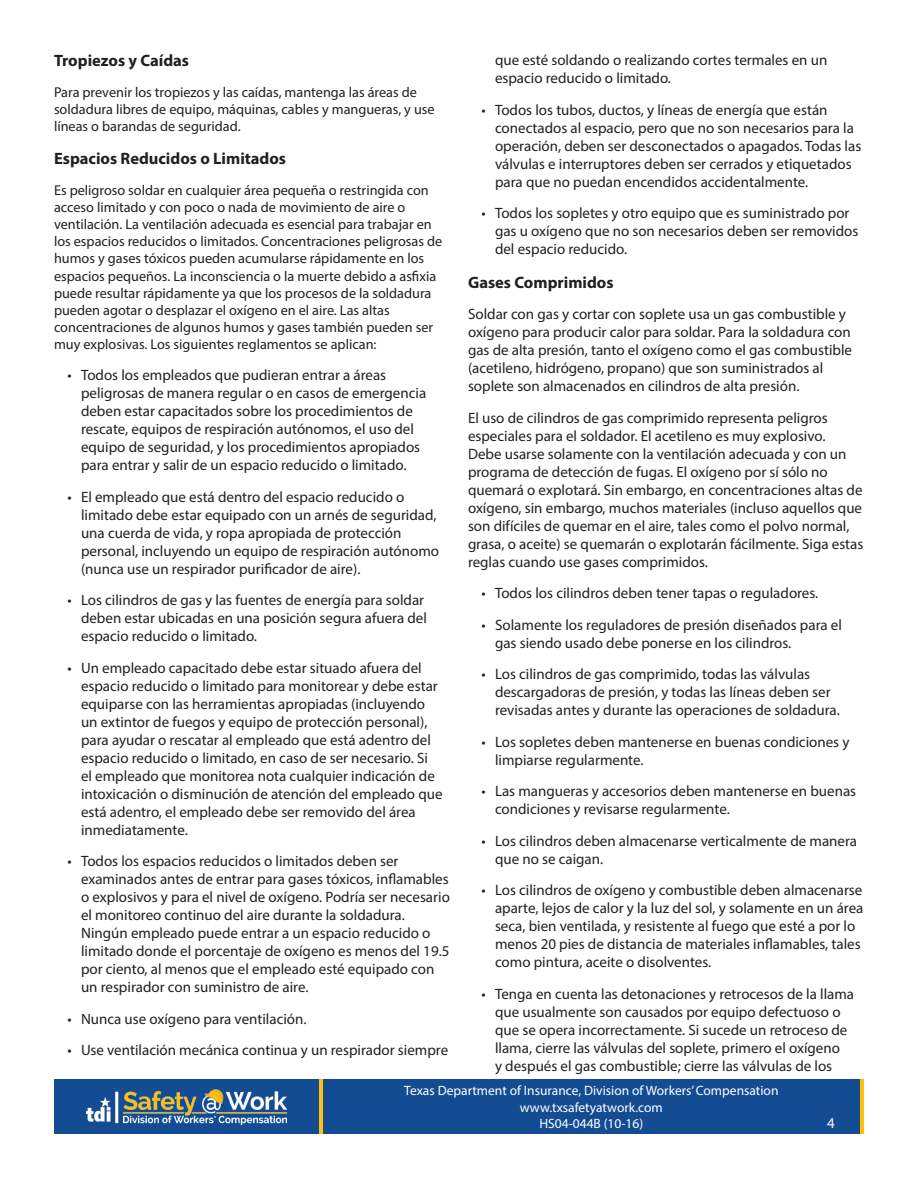
<style>
.page{position:relative;width:918px;height:1188px;background:#fff}
.page>*{position:absolute;margin:0;border:0;box-sizing:border-box;transform-origin:0 0}
.t1{font:700 16.5px "Myriad Pro";color:#231f20}
.t2{font:15px/18px "Myriad Pro";color:#231f20}
.t3{font:15px "Myriad Hebrew";color:#fff}
.t4{font:14.25px/17.1px "Myriad Pro";color:#231f20}
.t5{font:13.5px/16.5px "Myriad Pro";color:#fff;text-align:center}
</style>
<div class="page">
<div style="left:54px;top:1080px;width:810px;height:54px;background:#144c94"></div>
<img style="left:87px;top:1089px;width:199px;height:36px">
<hr style="left:319px;top:1080px;width:4px;height:54px;background:#fdc011">
<hr style="left:860px;top:1080px;width:4px;height:54px;background:#fdc011">
<h3 class="t1" style="left:54px;top:50px;width:137px">Tropiezos y Caídas</h3>
<p class="t4" style="left:54px;top:83px;width:382px">Para prevenir los tropiezos y las caídas, mantenga las áreas de soldadura libres de equipo, máquinas, cables y mangueras, y use líneas o barandas de seguridad.</p>
<h3 class="t1" style="left:54px;top:148px;width:234px">Espacios Reducidos o Limitados</h3>
<p class="t4" style="left:54px;top:182px;width:390px">Es peligroso soldar en cualquier área pequeña o restringida con acceso limitado y con poco o nada de movimiento de aire o ventilación. La ventilación adecuada es esencial para trabajar en los espacios reducidos o limitados. Concentraciones peligrosas de humos y gases tóxicos pueden acumularse rápidamente en los espacios pequeños. La inconsciencia o la muerte debido a asfixia puede resultar rápidamente ya que los procesos de la soldadura pueden agotar o desplazar el oxígeno en el aire. Las altas concentraciones de algunos humos y gases también pueden ser muy explosivas. Los siguientes reglamentos se aplican:</p>
<p class="t2" style="left:81px;top:366px;width:347px;text-indent:-14px">• Todos los empleados que pudieran entrar a áreas peligrosas de manera regular o en casos de emergencia deben estar capacitados sobre los procedimientos de rescate, equipos de respiración autónomos, el uso del equipo de seguridad, y los procedimientos apropiados para entrar y salir de un espacio reducido o limitado.</p>
<p class="t2" style="left:81px;top:488px;width:360px;text-indent:-14px">• El empleado que está dentro del espacio reducido o limitado debe estar equipado con un arnés de seguridad, una cuerda de vida, y ropa apropiada de protección personal, incluyendo un equipo de respiración autónomo (nunca use un respirador purificador de aire).</p>
<p class="t2" style="left:81px;top:591px;width:348px;text-indent:-14px">• Los cilindros de gas y las fuentes de energía para soldar deben estar ubicadas en una posición segura afuera del espacio reducido o limitado.</p>
<p class="t2" style="left:81px;top:659px;width:363px;text-indent:-14px">• Un empleado capacitado debe estar situado afuera del espacio reducido o limitado para monitorear y debe estar equiparse con las herramientas apropiadas (incluyendo un extintor de fuegos y equipo de protección personal), para ayudar o rescatar al empleado que está adentro del espacio reducido o limitado, en caso de ser necesario. Si el empleado que monitorea nota cualquier indicación de intoxicación o disminución de atención del empleado que está adentro, el empleado debe ser removido del área inmediatamente.</p>
<p class="t2" style="left:81px;top:852px;width:370px;text-indent:-14px">• Todos los espacios reducidos o limitados deben ser examinados antes de entrar para gases tóxicos, inflamables o explosivos y para el nivel de oxígeno. Podría ser necesario el monitoreo continuo del aire durante la soldadura.<br>Ningún empleado puede entrar a un espacio reducido o limitado donde el porcentaje de oxígeno es menos del 19.5 por ciento, al menos que el empleado esté equipado con un respirador con suministro de aire.</p>
<p class="t2" style="left:68px;top:1010px;width:241px">• Nunca use oxígeno para ventilación.</p>
<p class="t2" style="left:68px;top:1041px;width:382px">• Use ventilación mecánica continua y un respirador siempre</p>
<p class="t2" style="left:495px;top:51px;width:334px">que esté soldando o realizando cortes termales en un espacio reducido o limitado.</p>
<p class="t2" style="left:495px;top:100px;width:368px;text-indent:-14px">• Todos los tubos, ductos, y líneas de energía que están conectados al espacio, pero que no son necesarios para la operación, deben ser desconectados o apagados. Todas las válvulas e interruptores deben ser cerrados y etiquetados para que no puedan encendidos accidentalmente.</p>
<p class="t2" style="left:495px;top:204px;width:365px;text-indent:-14px">• Todos los sopletes y otro equipo que es suministrado por gas u oxígeno que no son necesarios deben ser removidos del espacio reducido.</p>
<h3 class="t1" style="left:468px;top:271px;width:147px">Gases Comprimidos</h3>
<p class="t2" style="left:468px;top:305px;width:386px">Soldar con gas y cortar con soplete usa un gas combustible y oxígeno para producir calor para soldar. Para la soldadura con gas de alta presión, tanto el oxígeno como el gas combustible (acetileno, hidrógeno, propano) que son suministrados al soplete son almacenados en cilindros de alta presión.</p>
<p class="t2" style="left:468px;top:408px;width:397px">El uso de cilindros de gas comprimido representa peligros especiales para el soldador. El acetileno es muy explosivo.<br>Debe usarse solamente con la ventilación adecuada y con un programa de detección de fugas. El oxígeno por sí sólo no quemará o explotará. Sin embargo, en concentraciones altas de oxígeno, sin embargo, muchos materiales (incluso aquellos que son difíciles de quemar en el aire, tales como el polvo normal, grasa, o aceite) se quemarán o explotarán fácilmente. Siga estas reglas cuando use gases comprimidos.</p>
<p class="t2" style="left:482px;top:584px;width:338px">• Todos los cilindros deben tener tapas o reguladores.</p>
<p class="t2" style="left:495px;top:615px;width:349px;text-indent:-14px">• Solamente los reguladores de presión diseñados para el gas siendo usado debe ponerse en los cilindros.</p>
<p class="t2" style="left:495px;top:665px;width:346px;text-indent:-14px">• Los cilindros de gas comprimido, todas las válvulas descargadoras de presión, y todas las líneas deben ser revisadas antes y durante las operaciones de soldadura.</p>
<p class="t2" style="left:495px;top:732px;width:356px;text-indent:-14px">• Los sopletes deben mantenerse en buenas condiciones y limpiarse regularmente.</p>
<p class="t2" style="left:495px;top:782px;width:363px;text-indent:-14px">• Las mangueras y accesorios deben mantenerse en buenas condiciones y revisarse regularmente.</p>
<p class="t2" style="left:495px;top:831px;width:364px;text-indent:-14px">• Los cilindros deben almacenarse verticalmente de manera que no se caigan.</p>
<p class="t2" style="left:495px;top:881px;width:370px;text-indent:-14px">• Los cilindros de oxígeno y combustible deben almacenarse aparte, lejos de calor y la luz del sol, y solamente en un área seca, bien ventilada, y resistente al fuego que esté a por lo menos 20 pies de distancia de materiales inflamables, tales como pintura, aceite o disolventes.</p>
<p class="t2" style="left:482px;top:984px;width:374px;text-align:center">• Tenga en cuenta las detonaciones y retrocesos de la llama que usualmente son causados por equipo defectuoso o que se opera incorrectamente. Si sucede un retroceso de llama, cierre las válvulas del soplete, primero el oxígeno<br>y después el gas combustible; cierre las válvulas de los</p>
<p class="t5" style="left:404px;top:1083px;width:376px">Texas Department of Insurance, Division of Workers’ Compensation www.txsafetyatwork.com<br>HS04-044B (10-16)</p>
<p class="t3" style="left:827px;top:1115px;width:9px">4</p>
</div>
